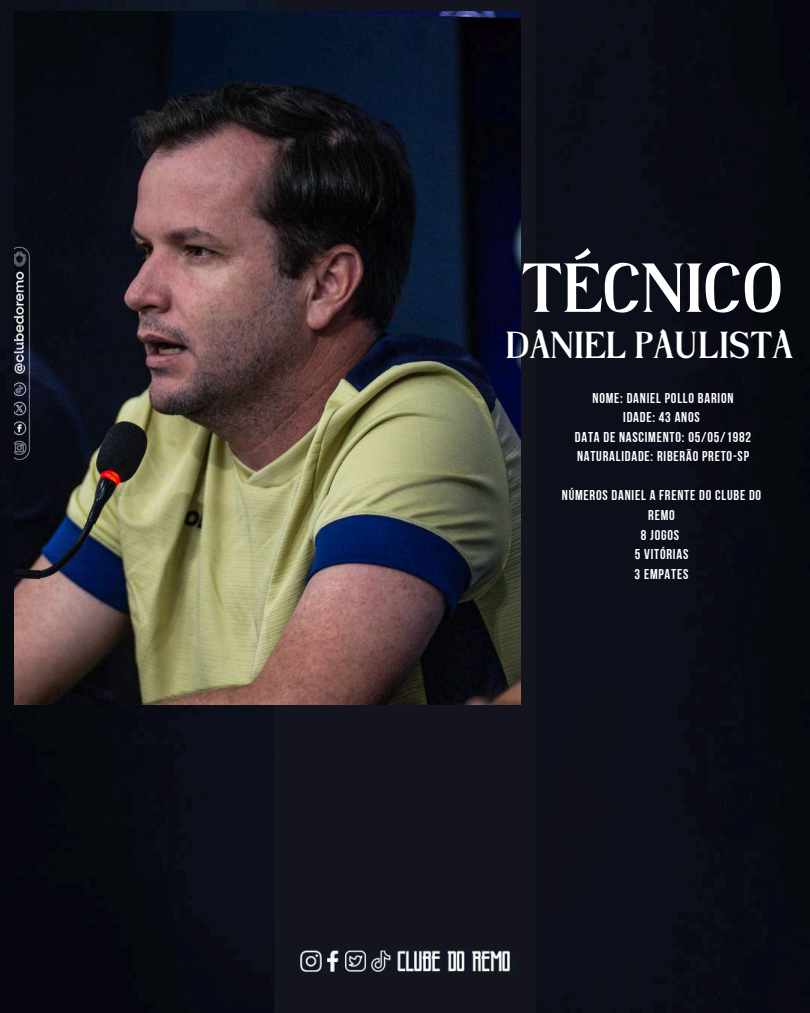
<style>
.page{position:relative;width:810px;height:1013px;background:#fff}
.page>*{position:absolute;margin:0;border:0;box-sizing:border-box;transform-origin:0 0}
.t1{font:700 71.1px "Tropikal";color:#fff}
.t2{font:700 38.7px "Tropikal";color:#fff}
.t3{font:14.2px/19.6px "Bebas Neue Cyrillic";letter-spacing:.055em;color:#fff;text-align:center}
</style>
<div class="page">
<img style="left:0;top:0;width:810px;height:1012px">
<img style="left:14px;top:12px;width:506px;height:693px">
<h1 class="t1" style="left:521px;top:258px;width:264px">TÉCNICO</h1>
<h2 class="t2" style="left:505px;top:329px;width:289px">DANIEL PAULISTA</h2>
<p class="t3" style="left:575px;top:389px;width:178px">NOME: DANIEL POLLO BARION<br>IDADE: 43 ANOS<br>DATA DE NASCIMENTO: 05/05/1982<br>NATURALIDADE: RIBERÃO PRETO-SP</p>
<p class="t3" style="left:562px;top:487px;width:201px">NÚMEROS DANIEL A FRENTE DO CLUBE DO<br>REMO<br>8 JOGOS<br>5 VITÓRIAS<br>3 EMPATES</p>
</div>
